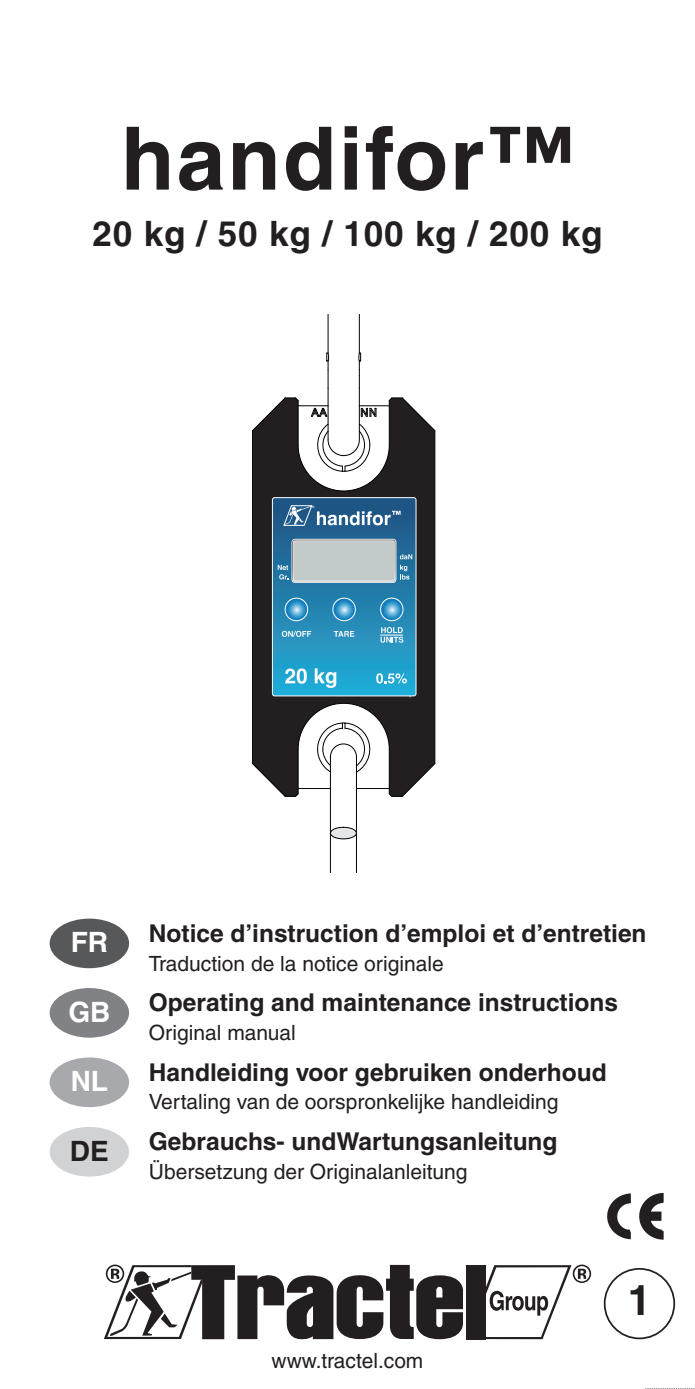
<style>
.page{position:relative;width:695px;height:1389px;background:#fff}
.page>*{position:absolute;margin:0;border:0;box-sizing:border-box;transform-origin:0 0}
.t1{font:700 87.5px "Helvetica";letter-spacing:.025em;color:#231f20}
.t2{font:700 42px "Helvetica";color:#231f20}
.t3{font:700 35px "Helvetica";letter-spacing:.025em;color:#231f20}
.t4{font:700 28px "Helvetica";color:#fff}
.t5{font:700 28px "Helvetica";color:#231f20}
.t6{font:700 24.5px "Helvetica";color:#231f20}
.t7{font:21px "Helvetica";color:#231f20}
</style>
<div class="page">
<svg style="left:645px;top:1388px;width:49px;height:1px"></svg>
<div style="left:50px;top:919px;width:79px;height:49px;background:#57585a;border-radius:50%"></div>
<div style="left:50px;top:988px;width:79px;height:50px;background:#808285;border-radius:50%"></div>
<div style="left:50px;top:1057px;width:79px;height:50px;background:#a8a9ad;border-radius:50%"></div>
<div style="left:50px;top:1127px;width:79px;height:50px;background:#d1d2d4;border-radius:50%"></div>
<hr style="left:356px;top:783px;width:1px;height:50px;background:#000">
<hr style="left:330px;top:783px;width:1px;height:50px;background:#000">
<hr style="left:356px;top:833px;width:1px;height:40px;background:#000">
<hr style="left:330px;top:833px;width:1px;height:40px;background:#000">
<hr style="left:358px;top:314px;width:2px;height:39px;background:#000">
<hr style="left:327px;top:314px;width:1px;height:39px;background:#000">
<svg style="left:329px;top:826px;width:28px;height:14px"></svg>
<hr style="left:434px;top:431px;width:1px;height:333px;background:#000">
<svg style="left:252px;top:352px;width:183px;height:139px"></svg>
<hr style="left:252px;top:431px;width:1px;height:333px;background:#000">
<svg style="left:252px;top:497px;width:183px;height:300px"></svg>
<div style="left:603px;top:1268px;width:72px;height:71px;border:4px solid #231f20;border-radius:50%"></div>
<div style="left:466px;top:1265px;width:19px;height:74px;background:#231f20"></div>
<svg style="left:104px;top:1265px;width:359px;height:74px"></svg>
<svg style="left:485px;top:1265px;width:106px;height:74px"></svg>
<svg style="left:607px;top:1193px;width:56px;height:47px"></svg>
<h1 class="t1" style="left:121px;top:127px;width:454px">handifor™</h1>
<h3 class="t3" style="left:92px;top:221px;width:511px">20 kg / 50 kg / 100 kg / 200 kg</h3>
<p class="t4" style="left:71px;top:932px;width:39px">FR</p>
<p class="t4" style="left:68px;top:1002px;width:43px">GB</p>
<p class="t4" style="left:71px;top:1071px;width:39px">NL</p>
<p class="t5" style="left:70px;top:1141px;width:40px">DE</p>
<p class="t6" style="left:149px;top:924px;width:499px">Notice d’instruction d’emploi et d’entretien</p>
<p class="t7" style="left:149px;top:955px;width:296px">Traduction de la notice originale</p>
<p class="t6" style="left:149px;top:994px;width:470px">Operating and maintenance instructions</p>
<p class="t7" style="left:149px;top:1025px;width:148px">Original manual</p>
<p class="t6" style="left:149px;top:1063px;width:459px">Handleiding voor gebruiken onderhoud</p>
<p class="t7" style="left:149px;top:1094px;width:411px">Vertaling van de oorspronkelijke handleiding</p>
<p class="t6" style="left:149px;top:1133px;width:410px">Gebrauchs- undWartungsanleitung</p>
<p class="t7" style="left:149px;top:1164px;width:320px">Übersetzung der Originalanleitung</p>
<p class="t7" style="left:271px;top:1353px;width:153px">www.tractel.com</p>
<h2 class="t2" style="left:627px;top:1285px;width:25px">1</h2>
</div>
